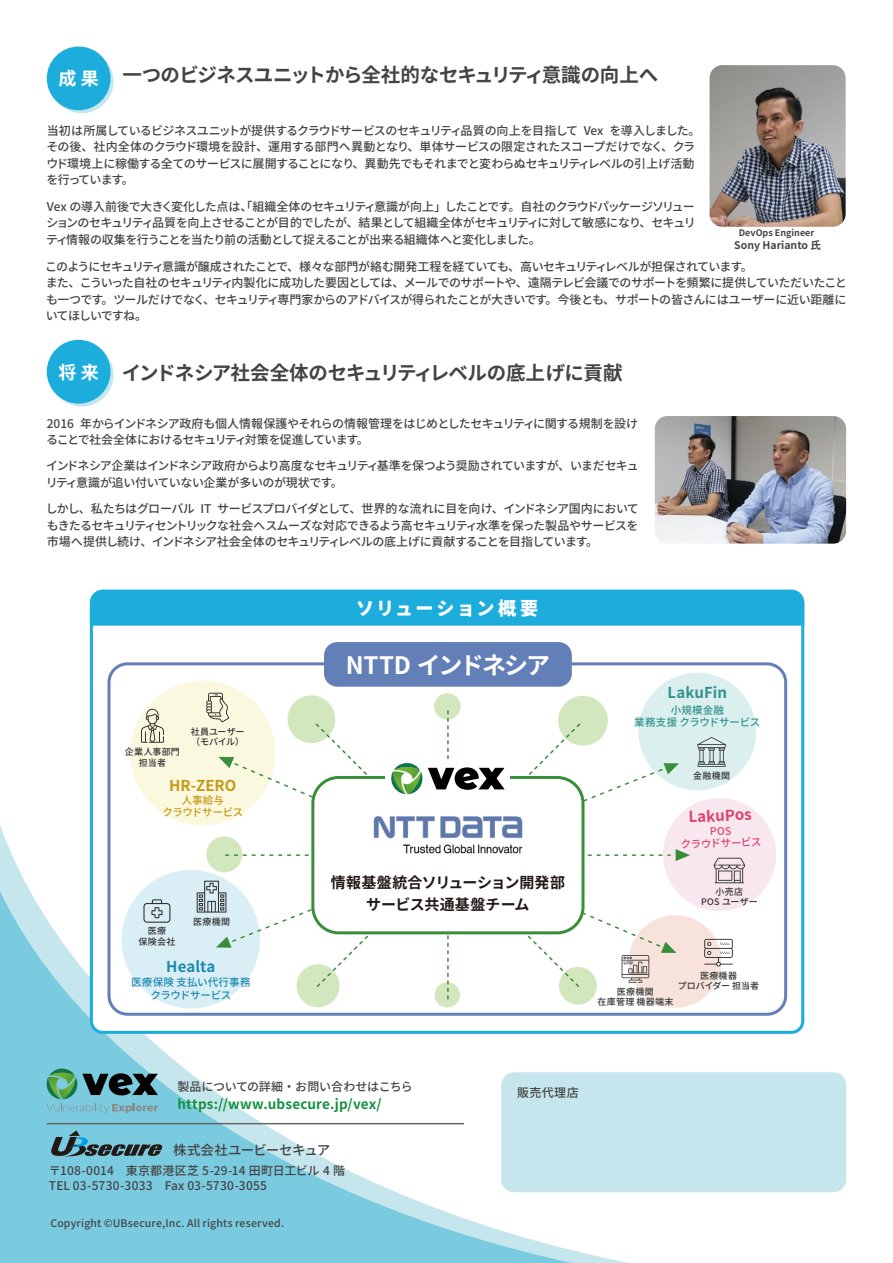
<style>
.page{position:relative;width:893px;height:1263px;background:#fff}
.page>*{position:absolute;margin:0;border:0;box-sizing:border-box;transform-origin:0 0}
.t1{font:700 24px "Noto Sans CJ Kjp";letter-spacing:-.07em;color:#fff}
.t2{font:700 19.5px "Noto Sans CJ Kjp";letter-spacing:-.035em;color:#444}
.t3{font:900 18.3px "Noto Sans CJ Kjp";letter-spacing:.12em;color:#fff}
.t4{font:700 15px/22.5px "Noto Sans CJ Kjp";letter-spacing:-.005em;color:#221815;text-align:center}
.t5{font:700 15px "Noto Sans CJ Kjp";letter-spacing:.005em;color:#c7991a}
.t6{font:700 15px "Noto Sans CJ Kjp";color:#d94370}
.t7{font:700 15px "Noto Sans CJ Kjp";letter-spacing:.005em;color:#31938b}
.t8{font:700 15px "Noto Sans CJ Kjp";letter-spacing:.005em;color:#1c8ab1}
.t9{font:700 13.5px "Noto Sans CJ Kjp";letter-spacing:.01em;color:#129141}
.t10{font:500 13.5px "Noto Sans CJ Kjp";letter-spacing:-.03em;color:#444}
.t11{font:500 12px/16.5px "Noto Sans CJ Kjp";letter-spacing:-.04em;color:#444}
.t12{font:500 12px/15px "Noto Sans CJ Kjp";letter-spacing:.015em;color:#444}
.t13{font:500 12px "Noto Sans CJ Kjp";letter-spacing:-.01em;color:#444}
.t14{font:500 10.5px "Noto Sans CJ Kjp";letter-spacing:.015em;color:#444}
.t15{font:500 10.5px/13.5px "Noto Sans CJ Kjp";color:#1c8ab1;text-align:center}
.t16{font:500 10.5px/12px "Noto Sans CJ Kjp";color:#31938b;text-align:center}
.t17{font:700 10.5px "Noto Sans CJ Kjp";color:#444}
.t18{font:500 10.5px/12px "Noto Sans CJ Kjp";letter-spacing:-.025em;color:#c7991a;text-align:center}
.t19{font:500 10.5px/12px "Noto Sans CJ Kjp";color:#d94370;text-align:center}
.t20{font:500 9px/10.5px "Noto Sans CJ Kjp";letter-spacing:.025em;color:#323333;text-align:center}
.t21{font:700 9px "Noto Sans CJ Kjp";color:#444}
.t22{font:500 9px/10.5px "Noto Sans CJ Kjp";letter-spacing:-.015em;color:#323333}
.s1{font-size:18px;color:#fff}
</style>
<div class="page">
<svg style="left:0;top:860px;width:639px;height:403px"></svg>
<div style="left:501px;top:1072px;width:345px;height:120px;background:#c5e6ec;border-radius:13px"></div>
<hr style="left:47px;top:1123px;width:417px;height:1px;background:#666">
<svg style="left:50px;top:50px;width:64px;height:63px"></svg>
<div style="left:47px;top:47px;width:64px;height:63px;background:#1caddc;border-radius:50%"></div>
<svg style="left:50px;top:343px;width:64px;height:64px"></svg>
<div style="left:47px;top:340px;width:64px;height:64px;background:#1caddc;border-radius:50%"></div>
<svg style="left:51px;top:1130px;width:111px;height:26px;background:#5a8d9c"></svg>
<svg style="left:46px;top:1066px;width:112px;height:47px;background:#5f9a9d"></svg>
<img style="left:709px;top:65px;width:137px;height:162px">
<svg style="left:90px;top:590px;width:714px;height:444px"></svg>
<div style="left:90px;top:591px;width:714px;height:35px;background:#1caddc"></div>
<img style="left:655px;top:416px;width:191px;height:128px">
<div style="left:109px;top:664px;width:677px;height:350px;background:#fff;border-radius:19px"></div>
<div style="left:107px;top:662px;width:680px;height:354px;border:3px solid #637fb7;border-radius:19px"></div>
<div style="left:297px;top:964px;width:42px;height:43px;background:#d2e7be;border-radius:50%"></div>
<div style="left:435px;top:982px;width:25px;height:25px;background:#d2e7be;border-radius:50%"></div>
<div style="left:559px;top:967px;width:38px;height:38px;background:#d2e7be;border-radius:50%"></div>
<div style="left:638px;top:673px;width:118px;height:117px;background:#dbefee;border-radius:50%"></div>
<div style="left:663px;top:798px;width:113px;height:113px;background:#f8e7ee;border-radius:50%"></div>
<div style="left:629px;top:915px;width:92px;height:93px;background:#f7e3db;border-radius:50%"></div>
<div style="left:122px;top:870px;width:138px;height:138px;background:#daeef5;border-radius:50%"></div>
<div style="left:130px;top:681px;width:145px;height:144px;background:#faf8df;border-radius:50%"></div>
<div style="left:324px;top:642px;width:248px;height:45px;background:#637fb7;border-radius:13px"></div>
<svg style="left:697px;top:737px;width:29px;height:30px"></svg>
<svg style="left:714px;top:858px;width:31px;height:25px"></svg>
<svg style="left:704px;top:939px;width:29px;height:27px"></svg>
<svg style="left:143px;top:899px;width:27px;height:24px"></svg>
<svg style="left:141px;top:709px;width:23px;height:34px"></svg>
<svg style="left:197px;top:693px;width:493px;height:306px"></svg>
<h2 class="t2" style="left:59px;top:64px;width:601px"><sub>成</sub> <sub>果</sub> 一つのビジネスユニットから全社的なセキュリティ意識の向上へ</h2>
<p class="t11" style="left:46px;top:122px;width:656px">当初は所属しているビジネスユニットが提供するクラウドサービスのセキュリティ品質の向上を目指して Vex を導入しました。その後、社内全体のクラウド環境を設計、運用する部門へ異動となり、単体サービスの限定されたスコープだけでなく、クラウド環境上に稼働する全てのサービスに展開することになり、異動先でもそれまでと変わらぬセキュリティレベルの引上げ活動を行っています。</p>
<p class="t11" style="left:46px;top:199px;width:651px;text-align:justify">Vex の導入前後で大きく変化した点は、「組織全体のセキュリティ意識が向上」したことです。自社のクラウドパッケージソリューションのセキュリティ品質を向上させることが目的でしたが、結果として組織全体がセキュリティに対して敏感になり、セキュリティ情報の収集を行うことを当たり前の活動として捉えることが出来る組織体へと変化しました。</p>
<p class="t21" style="left:739px;top:228px;width:77px">DevOps Engineer</p>
<p class="t17" style="left:734px;top:239px;width:88px">Sony Harianto 氏</p>
<p class="t11" style="left:45px;top:258px;width:803px">このようにセキュリティ意識が醸成されたことで、様々な部門が絡む開発工程を経ていても、高いセキュリティレベルが担保されています。<br>また、こういった自社のセキュリティ内製化に成功した要因としては、メールでのサポートや、遠隔テレビ会議でのサポートを頻繁に提供していただいたことも一つです。ツールだけでなく、セキュリティ専門家からのアドバイスが得られたことが大きいです。今後とも、サポートの皆さんにはユーザーに近い距離にいてほしいですね。</p>
<h2 class="t2" style="left:59px;top:362px;width:565px"><span class="s1">将 来</span> インドネシア社会全体のセキュリティレベルの底上げに貢献</h2>
<p class="t11" style="left:46px;top:415px;width:593px">2016 年からインドネシア政府も個人情報保護やそれらの情報管理をはじめとしたセキュリティに関する規制を設けることで社会全体におけるセキュリティ対策を促進しています。</p>
<p class="t11" style="left:46px;top:458px;width:594px">インドネシア企業はインドネシア政府からより高度なセキュリティ基準を保つよう奨励されていますが、いまだセキュリティ意識が追い付いていない企業が多いのが現状です。</p>
<p class="t11" style="left:46px;top:501px;width:594px;text-align:justify">しかし、私たちはグローバル IT サービスプロバイダとして、世界的な流れに目を向け、インドネシア国内においてもきたるセキュリティセントリックな社会へスムーズな対応できるよう高セキュリティ水準を保った製品やサービスを市場へ提供し続け、インドネシア社会全体のセキュリティレベルの底上げに貢献することを目指しています。</p>
<p class="t22" style="left:191px;top:726px;width:55px">社員ユーザー（モバイル）</p>
<p class="t20" style="left:125px;top:747px;width:57px">企業人事部門担当者</p>
<p class="t5" style="left:169px;top:776px;width:69px">HR-ZERO</p>
<p class="t18" style="left:162px;top:795px;width:82px">人事給与<br>クラウドサービス</p>
<p class="t20" style="left:139px;top:926px;width:38px">医療<br>保険会社</p>
<p class="t20" style="left:193px;top:916px;width:38px">医療機関</p>
<p class="t8" style="left:166px;top:958px;width:51px">Healta</p>
<p class="t15" style="left:131px;top:975px;width:121px">医療保険 支払い代行事務クラウドサービス</p>
<h3 class="t3" style="left:356px;top:598px;width:183px">ソリューション概要</h3>
<h1 class="t1" style="left:346px;top:651px;width:206px">NTTD インドネシア</h1>
<p class="t4" style="left:331px;top:871px;width:236px">情報基盤統合ソリューション開発部サービス共通基盤チーム</p>
<p class="t7" style="left:667px;top:684px;width:61px">LakuFin</p>
<p class="t16" style="left:634px;top:704px;width:128px">小規模金融<br>業務支援 クラウドサービス</p>
<p class="t20" style="left:693px;top:771px;width:38px">金融機関</p>
<p class="t6" style="left:688px;top:808px;width:65px;rotate:-2deg">LakuPos</p>
<p class="t19" style="left:680px;top:827px;width:82px;rotate:-2deg">POS<br>クラウドサービス</p>
<p class="t20" style="left:701px;top:886px;width:58px">小売店<br>POS ユーザー</p>
<p class="t20" style="left:678px;top:970px;width:83px">医療機器<br>プロバイダー 担当者</p>
<p class="t20" style="left:597px;top:986px;width:78px">医療機関<br>在庫管理 機器端末</p>
<p class="t13" style="left:177px;top:1079px;width:237px">製品についての詳細・お問い合わせはこちら</p>
<p class="t9" style="left:177px;top:1096px;width:206px">https://www.ubsecure.jp/vex/</p>
<p class="t10" style="left:173px;top:1142px;width:159px">株式会社ユービーセキュア</p>
<p class="t12" style="left:49px;top:1163px;width:298px">〒108-0014　東京都港区芝 5-29-14 田町日工ビル 4 階<br>TEL 03-5730-3033　Fax 03-5730-3055</p>
<p class="t14" style="left:50px;top:1217px;width:235px">Copyright ©UBsecure,Inc. All rights reserved.</p>
<p class="t11" style="left:517px;top:1085px;width:63px">販売代理店</p>
</div>
